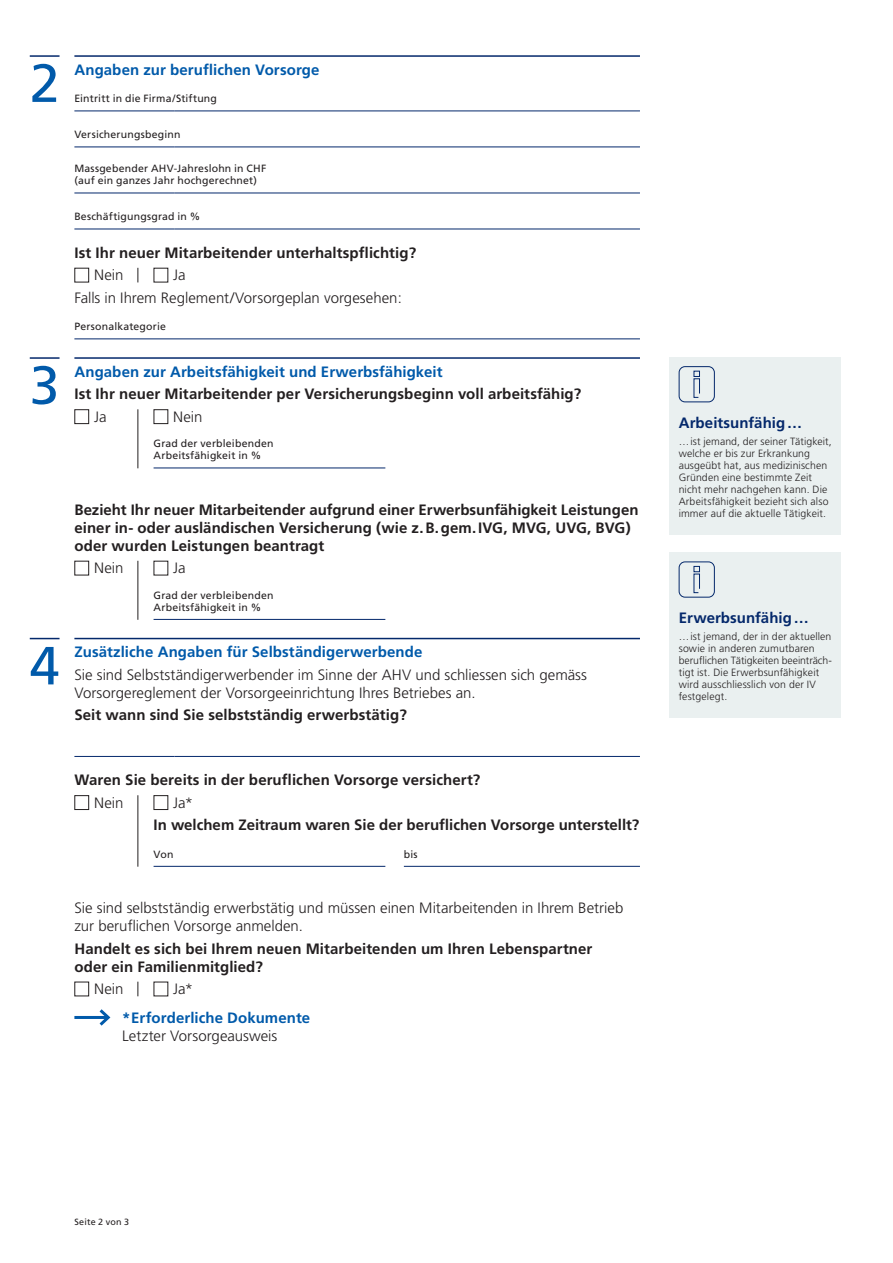
<style>
.page{position:relative;width:893px;height:1263px;background:#fff}
.page>*{position:absolute;margin:0;border:0;box-sizing:border-box;transform-origin:0 0}
.t1{font:53.7px "Frutiger";color:#015aaa}
.t2{font:700 15px/18px "Frutiger";letter-spacing:.005em;color:#231f20}
.t3{font:300 15px/18px "Frutiger";color:#231f20}
.t4{font:700 15px "Frutiger";letter-spacing:.005em;color:#015aaa}
.t5{font:700 15px "Frutiger";letter-spacing:.005em;color:#04286b}
.t6{font:300 10.5px/12px "Frutiger";letter-spacing:.01em;color:#231f20}
.t7{font:10.5px/12px "Frutiger";letter-spacing:.015em;color:#231f20}
.t8{font:9px "Frutiger";letter-spacing:.02em;color:#231f20}
</style>
<div class="page">
<hr style="left:74px;top:55px;width:566px;height:2px;background:#04286b">
<hr style="left:74px;top:357px;width:566px;height:2px;background:#04286b">
<hr style="left:74px;top:638px;width:566px;height:1px;background:#04286b">
<div style="left:74px;top:268px;width:15px;height:14px;border:1px solid #231f20"></div>
<div style="left:74px;top:409px;width:15px;height:15px;border:1px solid #231f20"></div>
<div style="left:154px;top:409px;width:14px;height:15px;border:1px solid #231f20"></div>
<div style="left:74px;top:561px;width:15px;height:14px;border:1px solid #231f20"></div>
<div style="left:74px;top:795px;width:15px;height:15px;border:1px solid #231f20"></div>
<div style="left:154px;top:795px;width:14px;height:15px;border:1px solid #231f20"></div>
<div style="left:74px;top:982px;width:15px;height:14px;border:1px solid #231f20"></div>
<hr style="left:74px;top:1016px;width:34px;height:3px;background:#015aaa">
<svg style="left:99px;top:1009px;width:12px;height:17px"></svg>
<hr style="left:30px;top:55px;width:30px;height:2px;background:#04286b">
<hr style="left:74px;top:111px;width:100px;height:1px;background:#04286b">
<hr style="left:174px;top:111px;width:466px;height:1px;background:#04286b">
<hr style="left:74px;top:147px;width:100px;height:1px;background:#04286b">
<hr style="left:174px;top:147px;width:466px;height:1px;background:#04286b">
<hr style="left:74px;top:193px;width:100px;height:1px;background:#04286b">
<hr style="left:174px;top:193px;width:466px;height:1px;background:#04286b">
<hr style="left:74px;top:229px;width:100px;height:1px;background:#04286b">
<hr style="left:174px;top:229px;width:466px;height:1px;background:#04286b">
<svg style="left:138px;top:268px;width:1px;height:14px"></svg>
<hr style="left:74px;top:338px;width:566px;height:1px;background:#04286b">
<hr style="left:30px;top:357px;width:30px;height:2px;background:#04286b">
<hr style="left:138px;top:409px;width:1px;height:59px;background:#231f20">
<hr style="left:154px;top:468px;width:231px;height:1px;background:#04286b">
<hr style="left:138px;top:561px;width:1px;height:59px;background:#231f20">
<hr style="left:154px;top:619px;width:231px;height:1px;background:#04286b">
<hr style="left:30px;top:638px;width:30px;height:1px;background:#04286b">
<hr style="left:74px;top:756px;width:100px;height:1px;background:#04286b">
<hr style="left:174px;top:756px;width:466px;height:1px;background:#04286b">
<hr style="left:138px;top:795px;width:1px;height:72px;background:#231f20">
<hr style="left:154px;top:866px;width:231px;height:1px;background:#04286b">
<hr style="left:404px;top:866px;width:236px;height:1px;background:#04286b">
<svg style="left:138px;top:982px;width:1px;height:14px"></svg>
<div style="left:670px;top:357px;width:171px;height:177px;background:#eaf0f0"></div>
<svg style="left:693px;top:370px;width:7px;height:28px"></svg>
<div style="left:679px;top:366px;width:36px;height:36px;border:1px solid #04286b;border-radius:6px"></div>
<div style="left:670px;top:552px;width:171px;height:166px;background:#eaf0f0"></div>
<svg style="left:693px;top:566px;width:7px;height:27px"></svg>
<div style="left:679px;top:561px;width:36px;height:36px;border:1px solid #04286b;border-radius:6px"></div>
<h1 class="t1" style="left:30px;top:52px;width:31px">2</h1>
<h1 class="t1" style="left:30px;top:354px;width:31px">3</h1>
<p class="t4" style="left:74px;top:61px;width:247px">Angaben zur beruflichen Vorsorge</p>
<p class="t7" style="left:74px;top:92px;width:144px">Eintritt in die Firma/Stiftung</p>
<p class="t7" style="left:74px;top:128px;width:107px">Versicherungsbeginn</p>
<p class="t7" style="left:74px;top:162px;width:193px">Massgebender AHV-Jahreslohn in CHF (auf ein ganzes Jahr hochgerechnet)</p>
<p class="t7" style="left:74px;top:210px;width:128px">Beschäftigungsgrad in %</p>
<p class="t2" style="left:74px;top:243px;width:343px">Ist Ihr neuer Mitarbeitender unterhaltspflichtig?</p>
<p class="t3" style="left:94px;top:266px;width:31px">Nein</p>
<p class="t3" style="left:74px;top:264px;width:329px;line-height:22.5px;text-indent:99px">Ja<br>Falls in Ihrem Reglement/Vorsorgeplan vorgesehen:</p>
<p class="t7" style="left:74px;top:320px;width:93px">Personalkategorie</p>
<p class="t4" style="left:74px;top:363px;width:370px">Angaben zur Arbeitsfähigkeit und Erwerbsfähigkeit</p>
<p class="t2" style="left:74px;top:385px;width:508px">Ist Ihr neuer Mitarbeitender per Versicherungsbeginn voll arbeitsfähig?</p>
<p class="t3" style="left:94px;top:408px;width:14px">Ja</p>
<p class="t3" style="left:173px;top:408px;width:31px">Nein</p>
<p class="t7" style="left:154px;top:437px;width:121px">Grad der verbleibenden<br>Arbeitsfähigkeit in %</p>
<h1 class="t1" style="left:30px;top:634px;width:31px">4</h1>
<p class="t2" style="left:74px;top:500px;width:566px">Bezieht Ihr neuer Mitarbeitender aufgrund einer Erwerbsunfähigkeit Leistungen einer in- oder ausländischen Versicherung (wie z.B.gem.IVG, MVG, UVG, BVG) oder wurden Leistungen beantragt</p>
<p class="t3" style="left:94px;top:559px;width:31px">Nein</p>
<p class="t3" style="left:173px;top:559px;width:14px">Ja</p>
<p class="t7" style="left:154px;top:589px;width:121px">Grad der verbleibenden<br>Arbeitsfähigkeit in %</p>
<p class="t4" style="left:74px;top:643px;width:350px">Zusätzliche Angaben für Selbständigerwerbende</p>
<p class="t3" style="left:74px;top:666px;width:514px">Sie sind Selbstständigerwerbender im Sinne der AHV und schliessen sich gemäss<br>Vorsorgereglement der Vorsorgeeinrichtung Ihres Betriebes an.</p>
<p class="t2" style="left:74px;top:706px;width:334px">Seit wann sind Sie selbstständig erwerbstätig?</p>
<p class="t2" style="left:74px;top:771px;width:407px">Waren Sie bereits in der beruflichen Vorsorge versichert?</p>
<p class="t3" style="left:94px;top:794px;width:31px">Nein</p>
<p class="t3" style="left:173px;top:794px;width:22px">Ja*</p>
<p class="t2" style="left:154px;top:816px;width:487px">In welchem Zeitraum waren Sie der beruflichen Vorsorge unterstellt?</p>
<p class="t7" style="left:154px;top:848px;width:21px">Von</p>
<p class="t7" style="left:404px;top:848px;width:15px">bis</p>
<p class="t3" style="left:74px;top:899px;width:550px">Sie sind selbstständig erwerbstätig und müssen einen Mitarbeitenden in Ihrem Betrieb zur beruflichen Vorsorge anmelden.</p>
<p class="t2" style="left:74px;top:939px;width:519px">Handelt es sich bei Ihrem neuen Mitarbeitenden um Ihren Lebenspartner oder ein Familienmitglied?</p>
<p class="t3" style="left:94px;top:980px;width:31px">Nein</p>
<p class="t3" style="left:173px;top:980px;width:22px">Ja*</p>
<p class="t4" style="left:122px;top:1009px;width:190px">*Erforderliche Dokumente</p>
<p class="t3" style="left:122px;top:1026px;width:157px">Letzter Vorsorgeausweis</p>
<p class="t5" style="left:679px;top:414px;width:125px">Arbeitsunfähig…</p>
<p class="t6" style="left:679px;top:435px;width:155px">…ist jemand, der seiner Tätigkeit, welche er bis zur Erkrankung ausgeübt hat, aus medizinischen<br>Gründen eine bestimmte Zeit nicht mehr nachgehen kann. Die<br>Arbeitsfähigkeit bezieht sich also immer auf die aktuelle Tätigkeit.</p>
<p class="t5" style="left:679px;top:609px;width:132px">Erwerbsunfähig…</p>
<p class="t6" style="left:679px;top:630px;width:155px">…ist jemand, der in der aktuellen sowie in anderen zumutbaren beruflichen Tätigkeiten beeinträch&shy;tigt ist. Die Erwerbsunfähigkeit wird ausschliesslich von der IV festgelegt.</p>
<p class="t8" style="left:74px;top:1216px;width:56px">Seite 2 von 3</p>
</div>
